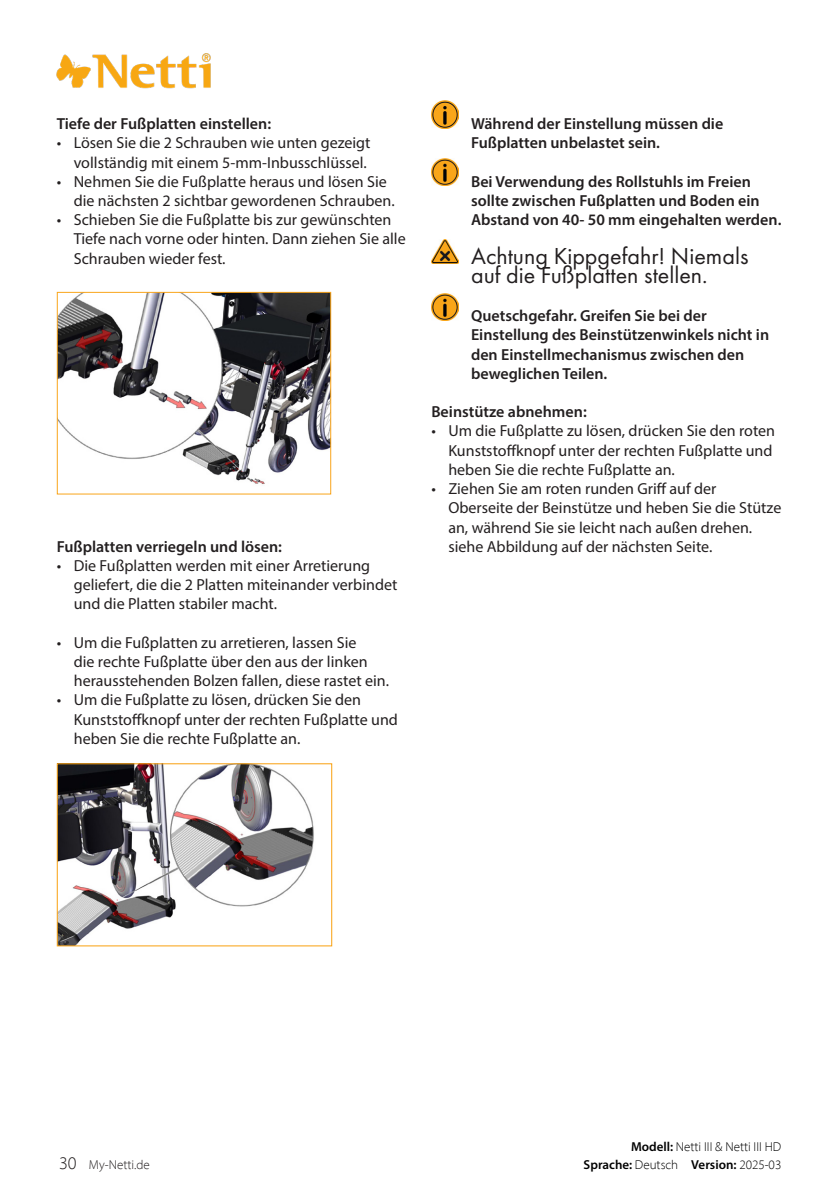
<style>
.page{position:relative;width:840px;height:1191px;background:#fff}
.page>*{position:absolute;margin:0;border:0;box-sizing:border-box;transform-origin:0 0}
.Warnings_8pt{font:24px/19.2px "Futura PT";color:#231f20}
.t1{font:300 18px "Myriad Pro";color:#231f20}
.t2{font:16px/19.2px "Myriad Pro";color:#231f20}
.Warnings_8pt-2{font:600 16px/19.2px "Myriad Pro";color:#231f20}
.Bodytext_semibold_8pt{font:600 16px "Myriad Pro";color:#231f20}
.t3{font:300 13px/18px "Myriad Pro";color:#000;text-align:right}
.t4{font:300 13px "Myriad Pro";color:#231f20}
.s1{font-weight:600}
</style>
<div class="page">
<img style="left:56px;top:53px;width:155px;height:36px">
<img style="left:59px;top:294px;width:270px;height:192px">
<div style="left:57px;top:292px;width:274px;height:202px;border:1px solid #f9a51b"></div>
<img style="left:59px;top:765px;width:255px;height:179px">
<div style="left:57px;top:763px;width:275px;height:183px;border:1px solid #f9a51b"></div>
<img style="left:431px;top:101px;width:27px;height:27px">
<img style="left:431px;top:158px;width:27px;height:28px">
<img style="left:431px;top:239px;width:27px;height:25px">
<img style="left:431px;top:293px;width:27px;height:27px">
<p class="Bodytext_semibold_8pt" style="left:57px;top:114px;width:216px">Tiefe der Fußplatten einstellen:</p>
<p class="t2" style="left:57px;top:133px;width:315px;text-align:right">• Lösen Sie die 2 Schrauben wie unten gezeigt vollständig mit einem 5-mm-Inbusschlüssel.</p>
<p class="t2" style="left:74px;top:171px;width:322px;text-indent:-17px">• Nehmen Sie die Fußplatte heraus und lösen Sie die nächsten 2 sichtbar gewordenen Schrauben.</p>
<p class="t2" style="left:74px;top:210px;width:333px;text-indent:-17px">• Schieben Sie die Fußplatte bis zur gewünschten<br>Tiefe nach vorne oder hinten. Dann ziehen Sie alle<br>Schrauben wieder fest.</p>
<p class="Bodytext_semibold_8pt" style="left:57px;top:536px;width:227px">Fußplatten verriegeln und lösen:</p>
<p class="t2" style="left:74px;top:555px;width:325px;text-indent:-17px">• Die Fußplatten werden mit einer Arretierung geliefert, die die 2 Platten miteinander verbindet und die Platten stabiler macht.</p>
<p class="t2" style="left:74px;top:632px;width:316px;text-indent:-17px">• Um die Fußplatten zu arretieren, lassen Sie<br>die rechte Fußplatte über den aus der linken herausstehenden Bolzen fallen, diese rastet ein.</p>
<p class="t2" style="left:74px;top:690px;width:325px;text-indent:-17px">• Um die Fußplatte zu lösen, drücken Sie den<br>Kunststoffknopf unter der rechten Fußplatte und heben Sie die rechte Fußplatte an.</p>
<p class="Warnings_8pt-2" style="left:471px;top:114px;width:253px">Während der Einstellung müssen die<br>Fußplatten unbelastet sein.</p>
<p class="Warnings_8pt-2" style="left:471px;top:171px;width:312px">Bei Verwendung des Rollstuhls im Freien sollte zwischen Fußplatten und Boden ein<br>Abstand von 40- 50 mm eingehalten werden.</p>
<p class="Warnings_8pt" style="left:471px;top:246px;width:279px">Achtung Kippgefahr! Niemals auf die Fußplatten stellen.</p>
<p class="Warnings_8pt-2" style="left:471px;top:306px;width:299px">Quetschgefahr. Greifen Sie bei der Einstellung des Beinstützenwinkels nicht in den Einstellmechanismus zwischen den beweglichen Teilen.</p>
<p class="Bodytext_semibold_8pt" style="left:431px;top:402px;width:157px">Beinstütze abnehmen:</p>
<p class="t2" style="left:448px;top:421px;width:328px;text-indent:-17px">• Um die Fußplatte zu lösen, drücken Sie den roten<br>Kunststoffknopf unter der rechten Fußplatte und heben Sie die rechte Fußplatte an.</p>
<p class="t2" style="left:448px;top:479px;width:334px;text-indent:-17px">• Ziehen Sie am roten runden Griff auf der Oberseite der Beinstütze und heben Sie die Stütze an, während Sie sie leicht nach außen drehen. siehe Abbildung auf der nächsten Seite.</p>
<p class="t1" style="left:59px;top:1152px;width:19px">30</p>
<p class="t4" style="left:89px;top:1156px;width:62px">My-Netti.de</p>
<p class="t3" style="left:583px;top:1137px;width:199px"><span class="s1">Modell:</span> Netti III &amp; Netti III HD<br><span class="s1">Sprache:</span> Deutsch <span class="s1">Version:</span> 2025-03</p>
</div>
